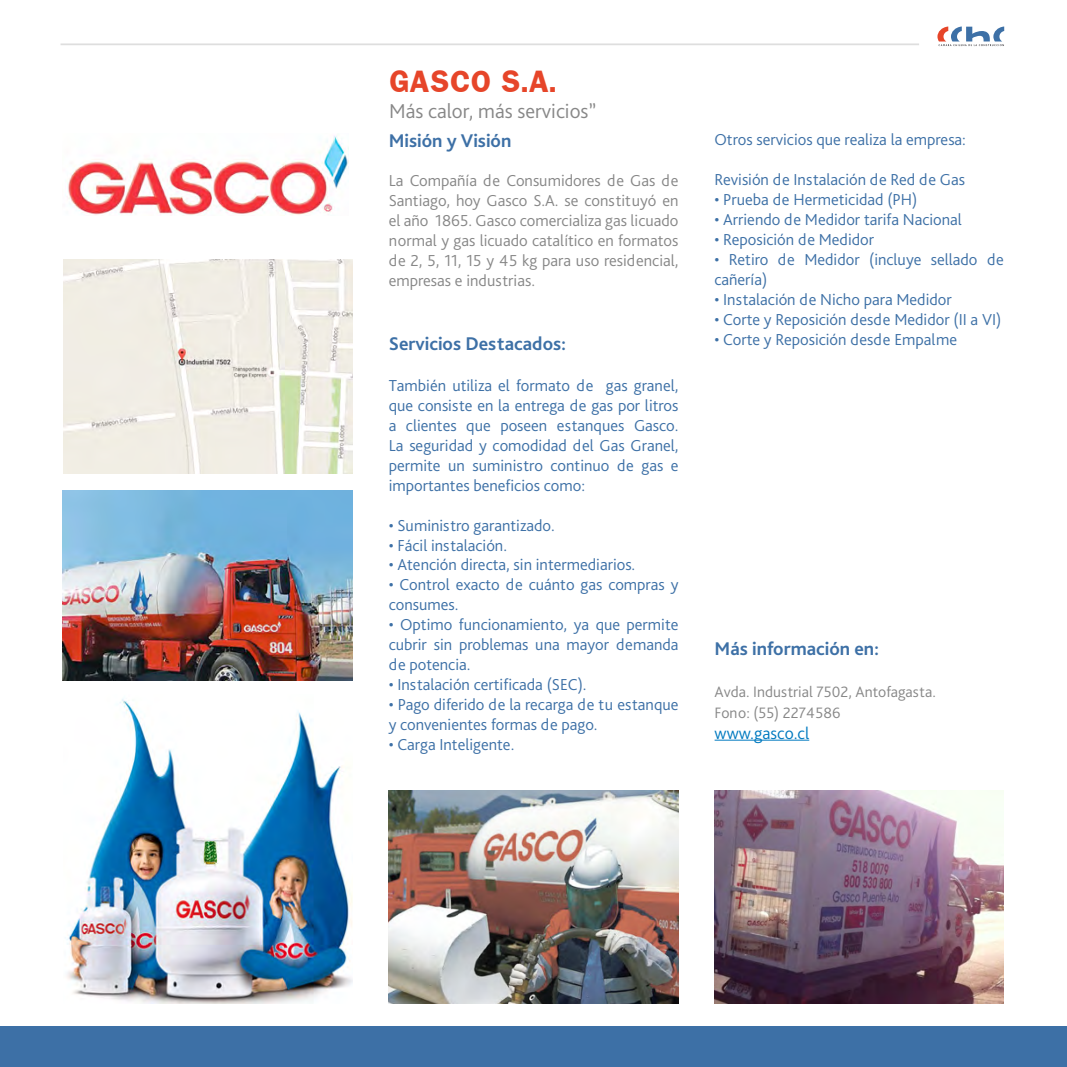
<style>
.page{position:relative;width:1067px;height:1067px;background:#fff}
.page>*{position:absolute;margin:0;border:0;box-sizing:border-box;transform-origin:0 0}
.t1{font:700 26.25px "Franklin";color:#e64529}
.t2{font:300 21px "Bliss Pro";color:#878787}
.t3{font:700 19.25px "Bliss Pro";color:#3d70a6}
.t4{font:300 17.5px "Bliss Pro";color:#007ac0}
.t5{font:300 16.62px/19.9px "Bliss Pro";color:#3d70a6}
.t6{font:300 16.62px/19.9px "Bliss Pro";color:#878787;text-align:justify}
.t7{font:300 15.75px/21px "Bliss Pro";color:#878787}
</style>
<div class="page">
<svg style="left:937px;top:26px;width:67px;height:20px"></svg>
<hr style="left:61px;top:43px;width:858px;height:2px;background:#dedede">
<img style="left:65px;top:698px;width:288px;height:306px">
<div style="left:0;top:1026px;width:1067px;height:41px;background:#3d70a6"></div>
<img style="left:63px;top:260px;width:290px;height:213px">
<hr style="left:714px;top:739px;width:95px;height:1px;background:#007ac0">
<img style="left:67px;top:135px;width:281px;height:81px">
<img style="left:389px;top:790px;width:289px;height:214px">
<img style="left:714px;top:790px;width:290px;height:214px">
<img style="left:63px;top:490px;width:289px;height:191px">
<h1 class="t1" style="left:389px;top:63px;width:169px">GASCO S.A.</h1>
<p class="t2" style="left:389px;top:98px;width:209px">Más calor, más servicios”</p>
<p class="t3" style="left:389px;top:129px;width:124px">Misión y Visión</p>
<p class="t6" style="left:389px;top:170px;width:291px">La Compañía de Consumidores de Gas de Santiago, hoy Gasco S.A. se constituyó en el año 1865. Gasco comercializa gas licuado normal y gas licuado catalítico en formatos de 2, 5, 11, 15 y 45 kg para uso residencial, empresas e industrias.</p>
<p class="t3" style="left:389px;top:331px;width:179px">Servicios Destacados:</p>
<p class="t5" style="left:389px;top:375px;width:291px;text-align:justify">También utiliza el formato de gas granel, que consiste en la entrega de gas por litros a clientes que poseen estanques Gasco.<br>La seguridad y comodidad del Gas Granel, permite un suministro continuo de gas e importantes beneficios como:</p>
<p class="t5" style="left:389px;top:514px;width:167px">• Suministro garantizado.</p>
<p class="t5" style="left:389px;top:534px;width:120px">• Fácil instalación.</p>
<p class="t5" style="left:389px;top:554px;width:248px">• Atención directa, sin intermediarios.</p>
<p class="t5" style="left:389px;top:574px;width:291px">• Control exacto de cuánto gas compras y consumes.</p>
<p class="t5" style="left:389px;top:614px;width:291px;text-align:justify">• Optimo funcionamiento, ya que permite cubrir sin problemas una mayor demanda de potencia.</p>
<p class="t5" style="left:389px;top:674px;width:199px">• Instalación certificada (SEC).</p>
<p class="t5" style="left:389px;top:694px;width:291px">• Pago diferido de la recarga de tu estanque y convenientes formas de pago.</p>
<p class="t5" style="left:389px;top:734px;width:127px">• Carga Inteligente.</p>
<p class="t5" style="left:714px;top:130px;width:253px">Otros servicios que realiza la empresa:</p>
<p class="t5" style="left:714px;top:169px;width:252px">Revisión de Instalación de Red de Gas</p>
<p class="t5" style="left:714px;top:189px;width:204px">• Prueba de Hermeticidad (PH)</p>
<p class="t5" style="left:714px;top:209px;width:249px">• Arriendo de Medidor tarifa Nacional</p>
<p class="t5" style="left:714px;top:229px;width:161px">• Reposición de Medidor</p>
<p class="t5" style="left:714px;top:249px;width:291px">• Retiro de Medidor (incluye sellado de cañería)</p>
<p class="t5" style="left:714px;top:289px;width:239px">• Instalación de Nicho para Medidor</p>
<p class="t5" style="left:714px;top:309px;width:288px">• Corte y Reposición desde Medidor (II a VI)</p>
<p class="t5" style="left:714px;top:329px;width:244px">• Corte y Reposición desde Empalme</p>
<p class="t3" style="left:714px;top:636px;width:166px">Más información en:</p>
<p class="t7" style="left:714px;top:680px;width:223px">Avda. Industrial 7502, Antofagasta.<br>Fono: (55) 2274586</p>
<p class="t4" style="left:714px;top:722px;width:96px">www.gasco.cl</p>
</div>
